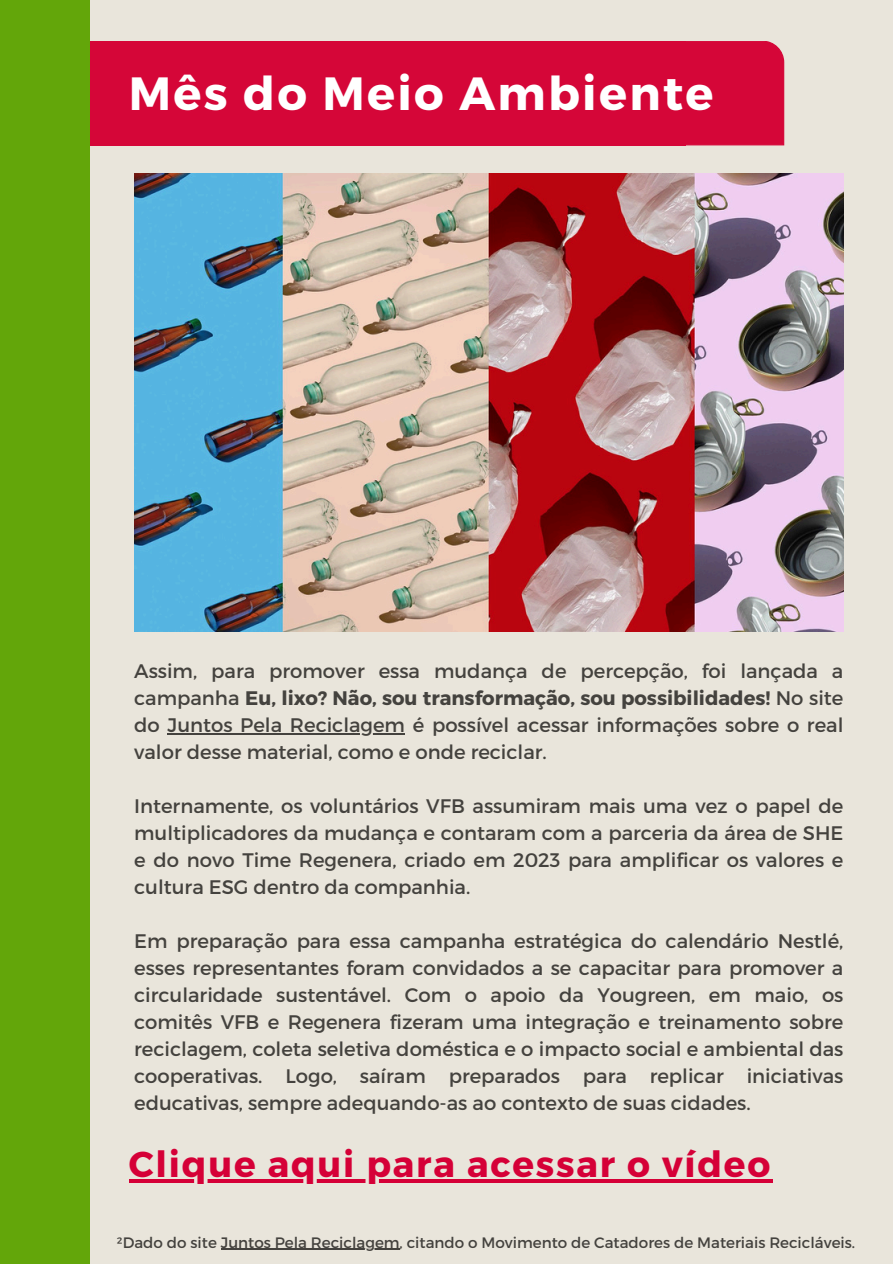
<style>
.page{position:relative;width:893px;height:1264px;background:#fff}
.page>*{position:absolute;margin:0;border:0;box-sizing:border-box;transform-origin:0 0}
.t1{font:700 46.5px "Montserrat";letter-spacing:.05em;color:#fff}
.t2{font:700 36px "Montserrat";letter-spacing:.05em;color:#d50037}
.t3{font:19.65px/27px "Montserrat";color:#44423e;text-align:justify}
.t4{font:15.15px "Montserrat";color:#44423e}
.s1{font-weight:700}
</style>
<div class="page">
<div style="left:0;top:0;width:892px;height:1263px;background:#e9e5db"></div>
<div style="left:50px;top:41px;width:635px;height:104px;background:#d50638"></div>
<div style="left:685px;top:41px;width:99px;height:104px;background:#d50638"></div>
<img style="left:134px;top:173px;width:709px;height:458px">
<hr style="left:167px;top:733px;width:238px;height:1px;background:#44423e">
<hr style="left:129px;top:1179px;width:643px;height:3px;background:#d50037">
<hr style="left:221px;top:1248px;width:178px;height:1px;background:#44423e">
<div style="left:0;top:0;width:89px;height:1263px;background:#63a60a"></div>
<h1 class="t1" style="left:129px;top:64px;width:586px">Mês do Meio Ambiente</h1>
<h1 class="t3" style="left:134px;top:656px;width:710px">Assim, para promover essa mudança de percepção, foi lançada a campanha <span class="s1">Eu, lixo? Não, sou transformação, sou possibilidades!</span> No site do Juntos Pela Reciclagem é possível acessar informações sobre o real</h1>
<h3 class="t3" style="left:134px;top:737px;width:414px">valor desse material, como e onde reciclar.</h3>
<h3 class="t3" style="left:134px;top:791px;width:710px">Internamente, os voluntários VFB assumiram mais uma vez o papel de multiplicadores da mudança e contaram com a parceria da área de SHE e do novo Time Regenera, criado em 2023 para amplificar os valores e cultura ESG dentro da companhia.</h3>
<h3 class="t3" style="left:134px;top:926px;width:710px">Em preparação para essa campanha estratégica do calendário Nestlé,</h3>
<h3 class="t3" style="left:134px;top:953px;width:710px">esses representantes foram convidados a se capacitar para promover a circularidade sustentável. Com o apoio da Yougreen, em maio, os comitês VFB e Regenera fizeram uma integração e treinamento sobre reciclagem, coleta seletiva doméstica e o impacto social e ambiental das cooperativas. Logo, saíram preparados para replicar iniciativas educativas, sempre adequando-as ao contexto de suas cidades.</h3>
<h3 class="t2" style="left:129px;top:1141px;width:643px">Clique aqui para acessar o vídeo</h3>
<h2 class="t4" style="left:117px;top:1232px;width:739px">²Dado do site Juntos Pela Reciclagem, citando o Movimento de Catadores de Materiais Recicláveis.</h2>
</div>
